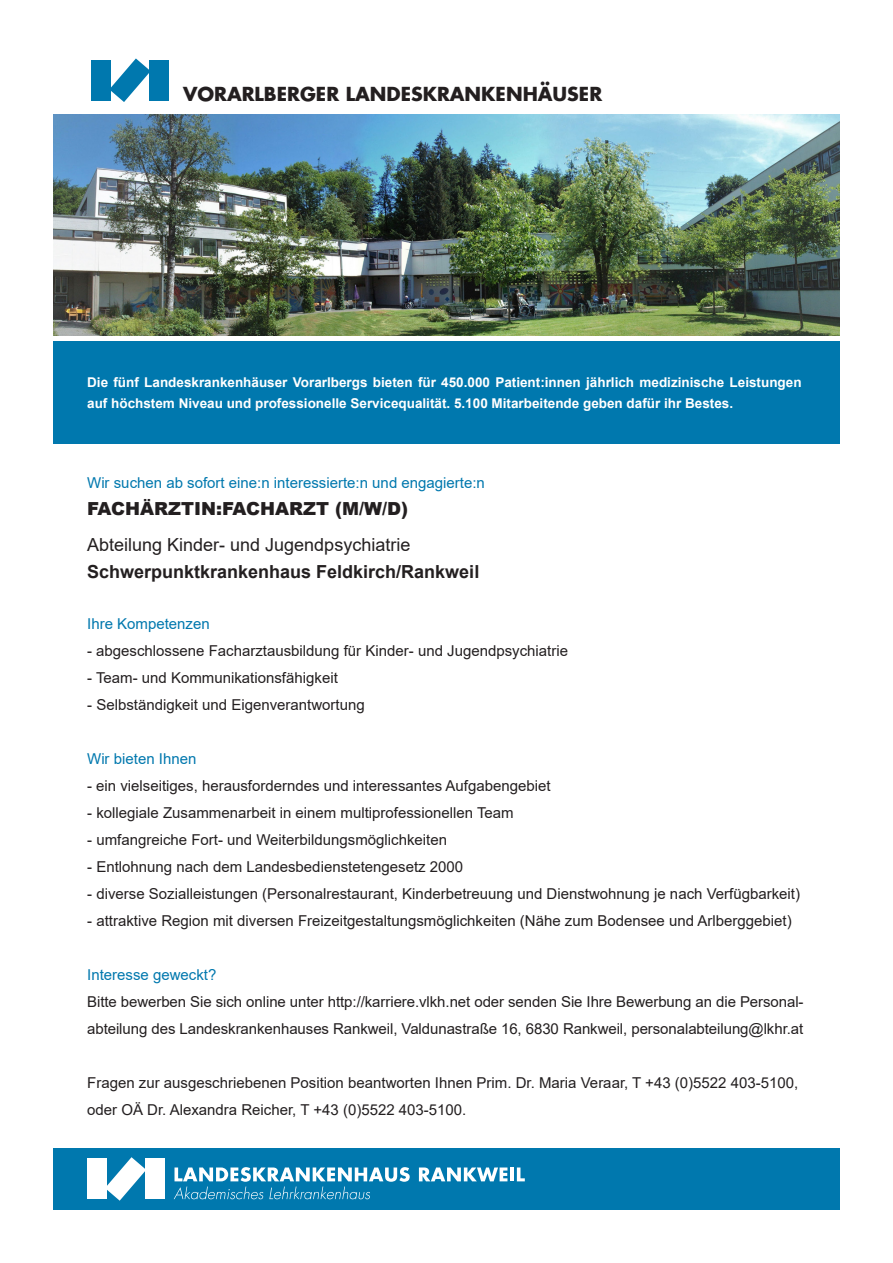
<style>
.page{position:relative;width:893px;height:1263px;background:#fff}
.page>*{position:absolute;margin:0;border:0;box-sizing:border-box;transform-origin:0 0}
.t1{font:700 18.9px "Futura";color:#231f20}
.t2{font:700 18px "Arial";color:#231f20}
.t3{font:18px "Arial";color:#231f20}
.t4{font:900 18px "Arial";color:#231f20}
.t5{font:15px/27px "Arial";color:#231f20}
.t6{font:15px "Arial";color:#0078ae}
.t7{font:700 13.5px/21px "Arial";color:#fff}
</style>
<div class="page">
<div style="left:91px;top:60px;width:20px;height:41px;background:#0078ae"></div>
<div style="left:149px;top:60px;width:20px;height:41px;background:#0078ae"></div>
<svg style="left:111px;top:58px;width:38px;height:44px"></svg>
<img style="left:53px;top:115px;width:787px;height:221px">
<div style="left:53px;top:1148px;width:787px;height:62px;background:#0078ae"></div>
<div style="left:87px;top:1158px;width:20px;height:41px;background:#fff"></div>
<div style="left:145px;top:1158px;width:19px;height:41px;background:#fff"></div>
<svg style="left:107px;top:1157px;width:38px;height:44px"></svg>
<svg style="left:174px;top:1167px;width:236px;height:32px"></svg>
<svg style="left:419px;top:1167px;width:88px;height:14px"></svg>
<hr style="left:510px;top:1167px;width:4px;height:14px;background:#fff">
<svg style="left:517px;top:1167px;width:8px;height:14px"></svg>
<div style="left:53px;top:341px;width:787px;height:102px;background:#0078ae"></div>
<p class="t1" style="left:183px;top:81px;width:421px">VORARLBERGER LANDESKRANKENHÄUSER</p>
<p class="t7" style="left:87px;top:372px;width:716px">Die fünf Landeskrankenhäuser Vorarlbergs bieten für 450.000 Patient:innen jährlich medizinische Leistungen auf höchstem Niveau und professionelle Servicequalität. 5.100 Mitarbeitende geben dafür ihr Bestes.</p>
<p class="t6" style="left:87px;top:472px;width:399px">Wir suchen ab sofort eine:n interessierte:n und engagierte:n</p>
<p class="t4" style="left:87px;top:495px;width:322px">FACHÄRZTIN:FACHARZT (M/W/D)</p>
<p class="t3" style="left:87px;top:532px;width:325px">Abteilung Kinder- und Jugendpsychiatrie</p>
<p class="t2" style="left:87px;top:559px;width:394px">Schwerpunktkrankenhaus Feldkirch/Rankweil</p>
<p class="t6" style="left:87px;top:613px;width:124px">Ihre Kompetenzen</p>
<p class="t5" style="left:87px;top:637px;width:482px">- abgeschlossene Facharztausbildung für Kinder- und Jugendpsychiatrie</p>
<p class="t5" style="left:87px;top:664px;width:252px">- Team- und Kommunikationsfähigkeit</p>
<p class="t5" style="left:87px;top:691px;width:279px">- Selbständigkeit und Eigenverantwortung</p>
<p class="t6" style="left:87px;top:748px;width:111px">Wir bieten Ihnen</p>
<p class="t5" style="left:87px;top:772px;width:465px">- ein vielseitiges, herausforderndes und interessantes Aufgabengebiet</p>
<p class="t5" style="left:87px;top:799px;width:428px">- kollegiale Zusammenarbeit in einem multiprofessionellen Team</p>
<p class="t5" style="left:87px;top:826px;width:361px">- umfangreiche Fort- und Weiterbildungsmöglichkeiten</p>
<p class="t5" style="left:87px;top:853px;width:378px">- Entlohnung nach dem Landesbedienstetengesetz 2000</p>
<p class="t5" style="left:87px;top:880px;width:714px">- diverse Sozialleistungen (Personalrestaurant, Kinderbetreuung und Dienstwohnung je nach Verfügbarkeit)</p>
<p class="t5" style="left:87px;top:907px;width:706px">- attraktive Region mit diversen Freizeitgestaltungsmöglichkeiten (Nähe zum Bodensee und Arlberggebiet)</p>
<p class="t6" style="left:87px;top:964px;width:131px">Interesse geweckt?</p>
<p class="t5" style="left:87px;top:988px;width:718px">Bitte bewerben Sie sich online unter http://karriere.vlkh.net oder senden Sie Ihre Bewerbung an die Personal-</p>
<p class="t5" style="left:87px;top:1015px;width:718px">abteilung des Landeskrankenhauses Rankweil, Valdunastraße 16, 6830 Rankweil, personalabteilung@lkhr.at</p>
<p class="t5" style="left:87px;top:1069px;width:713px">Fragen zur ausgeschriebenen Position beantworten Ihnen Prim. Dr. Maria Veraar, T +43 (0)5522 403-5100, oder OÄ Dr. Alexandra Reicher, T +43 (0)5522 403-5100.</p>
</div>
